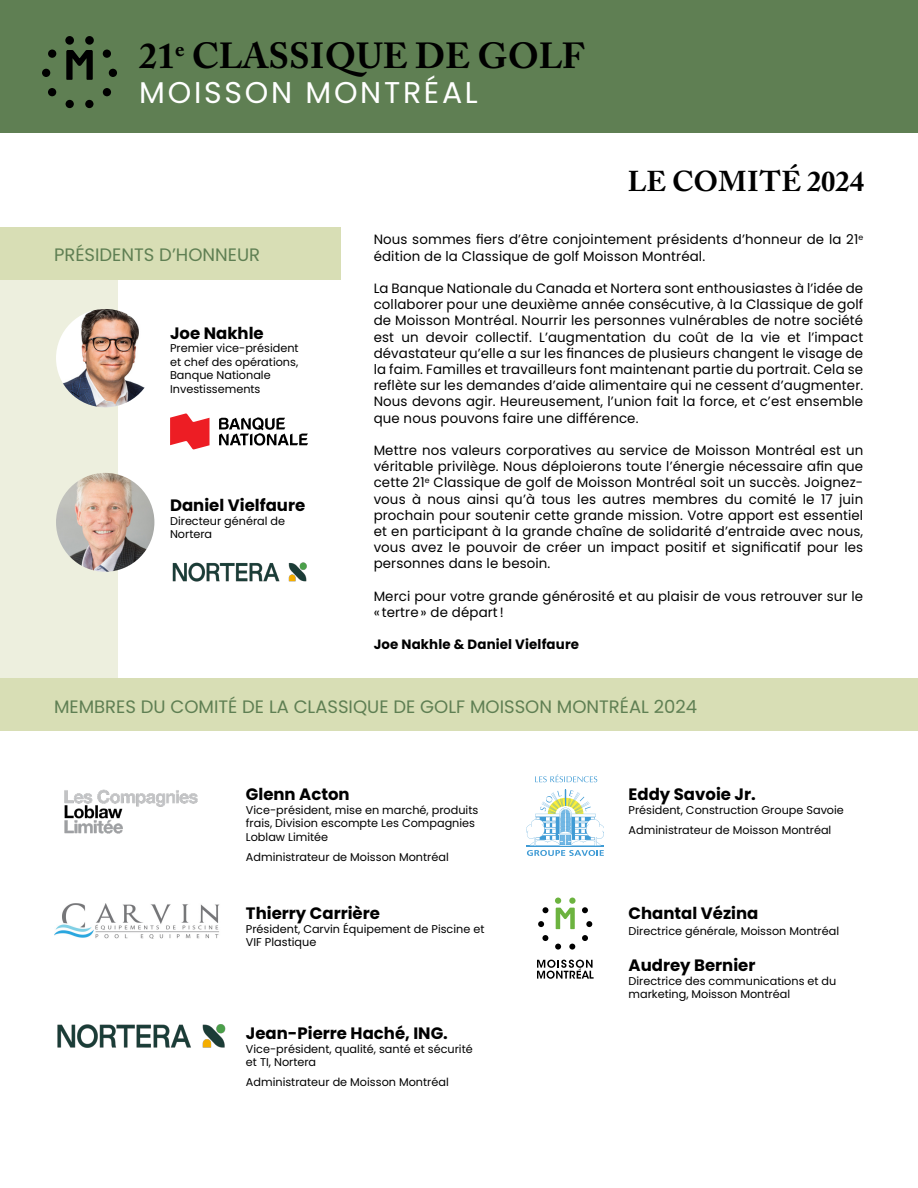
<style>
.page{position:relative;width:918px;height:1188px;background:#fff}
.page>*{position:absolute;margin:0;border:0;box-sizing:border-box;transform-origin:0 0}
.t1{font:700 36px "Adobe Caslon Pro";color:#000}
.t2{font:30px "Poppins";letter-spacing:.09em;color:#fff}
.t3{font:700 28.5px "Adobe Caslon Pro";color:#000}
.t4{font:18px "Poppins";color:#5f7f53}
.t5{font:700 16.5px "Poppins";color:#000}
.t6{font:13.5px/16.2px "Poppins";letter-spacing:.01em;color:#000}
.t7{font:700 13.5px "Poppins";letter-spacing:.01em;color:#000}
.t8{font:11.25px/13.5px "Poppins";color:#000}
</style>
<div class="page">
<div style="left:0;top:0;width:918px;height:133px;background:#5f7f53"></div>
<div style="left:0;top:280px;width:117px;height:398px;background:#edefde"></div>
<div style="left:0;top:678px;width:917px;height:52px;background:#d8deb5"></div>
<div style="left:0;top:227px;width:340px;height:53px;background:#d8deb5"></div>
<svg style="left:535px;top:774px;width:62px;height:8px"></svg>
<svg style="left:527px;top:790px;width:77px;height:66px"></svg>
<svg style="left:537px;top:960px;width:57px;height:19px"></svg>
<svg style="left:542px;top:907px;width:6px;height:6px"></svg>
<svg style="left:555px;top:898px;width:20px;height:31px"></svg>
<div style="left:569px;top:898px;width:7px;height:6px;background:#6cb33f;border-radius:50%"></div>
<svg style="left:538px;top:921px;width:6px;height:6px"></svg>
<svg style="left:542px;top:935px;width:6px;height:6px"></svg>
<svg style="left:555px;top:944px;width:6px;height:6px"></svg>
<svg style="left:582px;top:907px;width:6px;height:6px"></svg>
<svg style="left:586px;top:921px;width:6px;height:6px"></svg>
<svg style="left:582px;top:935px;width:6px;height:6px"></svg>
<svg style="left:569px;top:944px;width:6px;height:6px"></svg>
<img style="left:54px;top:903px;width:166px;height:35px">
<svg style="left:66px;top:50px;width:27px;height:30px"></svg>
<div style="left:48px;top:50px;width:8px;height:8px;background:#000;border-radius:50%"></div>
<div style="left:65px;top:36px;width:9px;height:9px;background:#000;border-radius:50%"></div>
<div style="left:85px;top:36px;width:9px;height:9px;background:#000;border-radius:50%"></div>
<div style="left:42px;top:69px;width:8px;height:8px;background:#000;border-radius:50%"></div>
<div style="left:48px;top:88px;width:8px;height:8px;background:#000;border-radius:50%"></div>
<div style="left:66px;top:100px;width:8px;height:8px;background:#000;border-radius:50%"></div>
<div style="left:103px;top:50px;width:8px;height:8px;background:#000;border-radius:50%"></div>
<div style="left:109px;top:69px;width:8px;height:8px;background:#000;border-radius:50%"></div>
<div style="left:103px;top:88px;width:8px;height:8px;background:#000;border-radius:50%"></div>
<div style="left:85px;top:100px;width:9px;height:8px;background:#000;border-radius:50%"></div>
<img style="left:56px;top:309px;width:98px;height:98px;border-radius:49px">
<img style="left:56px;top:473px;width:98px;height:99px;border-radius:49px">
<img style="left:64px;top:789px;width:134px;height:45px">
<img style="left:57px;top:1024px;width:169px;height:24px">
<img style="left:172px;top:562px;width:135px;height:20px">
<svg style="left:170px;top:414px;width:40px;height:35px"></svg>
<svg style="left:219px;top:417px;width:89px;height:29px"></svg>
<h1 class="t1" style="left:139px;top:35px;width:447px">21<sup>e</sup> CLASSIQUE DE GOLF</h1>
<h2 class="t2" style="left:139px;top:75px;width:340px">MOISSON MONTRÉAL</h2>
<h3 class="t3" style="left:628px;top:164px;width:238px">LE COMITÉ 2024</h3>
<h3 class="t4" style="left:54px;top:244px;width:208px">PRÉSIDENTS D’HONNEUR</h3>
<p class="t5" style="left:170px;top:323px;width:95px">Joe Nakhle</p>
<p class="t8" style="left:170px;top:342px;width:130px">Premier vice-président et chef des opérations,<br>Banque Nationale<br>Investissements</p>
<p class="t5" style="left:170px;top:496px;width:137px">Daniel Vielfaure</p>
<p class="t8" style="left:170px;top:514px;width:117px">Directeur général de<br>Nortera</p>
<p class="t6" style="left:374px;top:232px;width:491px">Nous sommes fiers d’être conjointement présidents d’honneur de la 21<sup>e </sup>édition de la Classique de golf Moisson Montréal.</p>
<p class="t6" style="left:374px;top:280px;width:491px;text-align:justify">La Banque Nationale du Canada et Nortera sont enthousiastes à l’idée de collaborer pour une deuxième année consécutive, à la Classique de golf de Moisson Montréal. Nourrir les personnes vulnérables de notre société est un devoir collectif. L’augmentation du coût de la vie et l’impact dévastateur qu’elle a sur les finances de plusieurs changent le visage de la faim. Familles et travailleurs font maintenant partie du portrait. Cela se reflète sur les demandes d’aide alimentaire qui ne cessent d’augmenter.<br>Nous devons agir. Heureusement, l’union fait la force, et c’est ensemble que nous pouvons faire une différence.</p>
<p class="t6" style="left:374px;top:442px;width:491px;text-align:justify">Mettre nos valeurs corporatives au service de Moisson Montréal est un véritable privilège. Nous déploierons toute l’énergie nécessaire afin que cette 21<sup>e</sup> Classique de golf de Moisson Montréal soit un succès. Joignez&shy;vous à nous ainsi qu’à tous les autres membres du comité le 17 juin prochain pour soutenir cette grande mission. Votre apport est essentiel et en participant à la grande chaîne de solidarité d’entraide avec nous, vous avez le pouvoir de créer un impact positif et significatif pour les personnes dans le besoin.</p>
<p class="t6" style="left:374px;top:588px;width:491px">Merci pour votre grande générosité et au plaisir de vous retrouver sur le « tertre» de départ!</p>
<p class="t7" style="left:374px;top:637px;width:207px">Joe Nakhle &amp; Daniel Vielfaure</p>
<h3 class="t4" style="left:54px;top:697px;width:645px">MEMBRES DU COMITÉ DE LA CLASSIQUE DE GOLF MOISSON MONTRÉAL 2024</h3>
<p class="t5" style="left:246px;top:785px;width:105px">Glenn Acton</p>
<p class="t8" style="left:246px;top:803px;width:234px">Vice-président, mise en marché, produits frais, Division escompte Les Compagnies<br>Loblaw Limitée</p>
<p class="t8" style="left:246px;top:850px;width:204px">Administrateur de Moisson Montréal</p>
<p class="t5" style="left:246px;top:904px;width:136px">Thierry Carrière</p>
<p class="t8" style="left:246px;top:922px;width:240px">Président, Carvin Équipement de Piscine et<br>VIF Plastique</p>
<p class="t5" style="left:246px;top:1024px;width:203px">Jean-Pierre Haché, ING.</p>
<p class="t8" style="left:246px;top:1042px;width:228px">Vice-président, qualité, santé et sécurité et TI, Nortera</p>
<p class="t8" style="left:246px;top:1076px;width:204px">Administrateur de Moisson Montréal</p>
<p class="t5" style="left:629px;top:785px;width:129px">Eddy Savoie Jr.</p>
<p class="t8" style="left:629px;top:800px;width:217px;line-height:20.2px">Président, Construction Groupe Savoie<br>Administrateur de Moisson Montréal</p>
<p class="t5" style="left:629px;top:904px;width:131px">Chantal Vézina</p>
<p class="t8" style="left:629px;top:925px;width:212px">Directrice générale, Moisson Montréal</p>
<p class="t5" style="left:629px;top:956px;width:128px">Audrey Bernier</p>
<p class="t8" style="left:629px;top:974px;width:209px">Directrice des communications et du marketing, Moisson Montréal</p>
</div>
